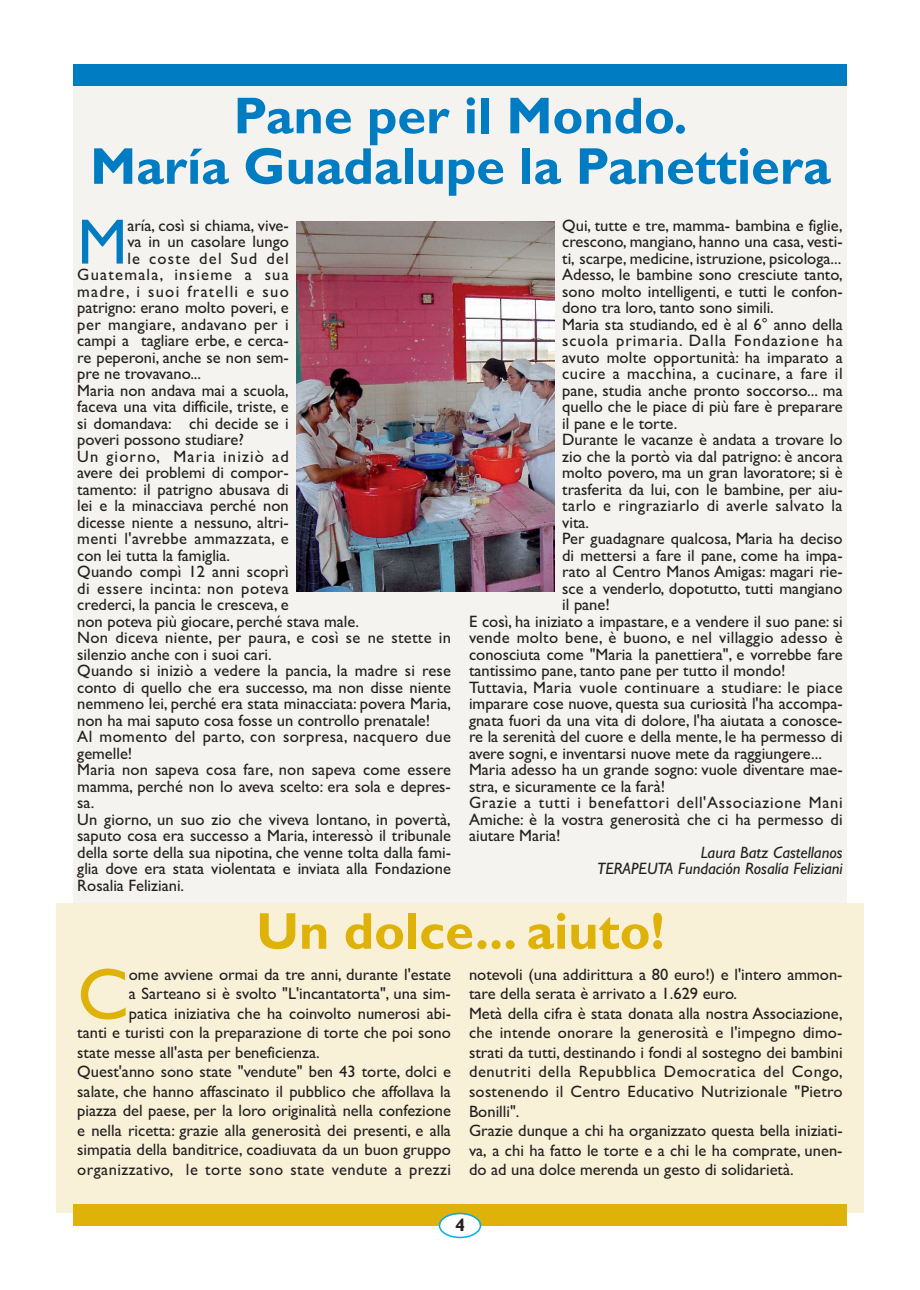
<style>
.page{position:relative;width:920px;height:1290px;background:#fff}
.page>*{position:absolute;margin:0;border:0;box-sizing:border-box;transform-origin:0 0}
.t1{font:72.9px "Gill Sans TT";color:#deb208}
.t2{font:64.2px "Gill Sans TT";color:#007cc2}
.t3{font:700 52.05px/50.6px "Gill Sans";color:#007cc2;text-align:center}
.t4{font:700 52.05px "Gill Sans";color:#deb208}
.t5{font:700 18px "Gill Sans";color:#231f20}
.t6{font:16.5px/19.5px "Gill Sans TT";color:#231f20}
.t7{font:16.5px "Gill Sans TT";letter-spacing:.025em;color:#231f20}
.t8{font:16.5px "Gill Sans TT";letter-spacing:.03em;color:#231f20}
.t9{font:16.5px "Gill Sans TT";letter-spacing:.02em;color:#231f20}
.t10{font:16.5px "Gill Sans TT";letter-spacing:.075em;color:#231f20}
.t11{font:16.5px/16.5px "Gill Sans Italic TT";color:#231f20;text-align:right}
.t12{font:16.5px "Gill Sans TT";letter-spacing:.04em;color:#231f20}
.t13{font:16.5px "Gill Sans TT";letter-spacing:.055em;color:#231f20}
.t14{font:16.5px "Gill Sans TT";letter-spacing:.035em;color:#231f20}
.t15{font:16.5px "Gill Sans TT";letter-spacing:.07em;color:#231f20}
</style>
<div class="page">
<div style="left:73px;top:77px;width:774px;height:1136px;background:#f4f3ef"></div>
<div style="left:73px;top:65px;width:774px;height:21px;background:#007cc2"></div>
<img style="left:296px;top:222px;width:259px;height:369px">
<div style="left:56px;top:903px;width:808px;height:310px;background:#f9f1d7"></div>
<div style="left:73px;top:1204px;width:774px;height:21px;background:#deb208"></div>
<svg style="left:439px;top:1213px;width:42px;height:25px"></svg>
<h3 class="t3" style="left:90px;top:95px;width:742px">Pane per il Mondo.<br>María Guadalupe la Panettiera</h3>
<h2 class="t2" style="left:77px;top:204px;width:52px">M</h2>
<p class="t6" style="left:127px;top:215px;width:163px">aría, così si chiama, vive-</p>
<p class="t6" style="left:127px;top:232px;width:163px">va in un casolare lungo</p>
<p class="t10" style="left:127px;top:248px;width:163px">le coste del Sud del</p>
<p class="t10" style="left:77px;top:265px;width:213px">Guatemala, insieme a sua</p>
<p class="t10" style="left:77px;top:281px;width:213px">madre, i suoi fratelli e suo</p>
<p class="t6" style="left:77px;top:298px;width:213px">patrigno: erano molto poveri, e</p>
<p class="t8" style="left:77px;top:314px;width:213px">per mangiare, andavano per i</p>
<p class="t6" style="left:77px;top:331px;width:213px">campi a tagliare erbe, e cerca-</p>
<p class="t6" style="left:77px;top:347px;width:213px">re peperoni, anche se non sem-</p>
<p class="t6" style="left:77px;top:364px;width:125px">pre ne trovavano...</p>
<p class="t6" style="left:77px;top:380px;width:213px">Maria non andava mai a scuola,</p>
<p class="t6" style="left:77px;top:397px;width:213px">faceva una vita difficile, triste, e</p>
<p class="t6" style="left:77px;top:413px;width:213px">si domandava: chi decide se i</p>
<p class="t6" style="left:77px;top:430px;width:168px">poveri possono studiare?</p>
<p class="t15" style="left:77px;top:446px;width:213px">Un giorno, Maria iniziò ad</p>
<p class="t6" style="left:77px;top:463px;width:213px">avere dei problemi di compor-</p>
<p class="t6" style="left:77px;top:479px;width:213px">tamento: il patrigno abusava di</p>
<p class="t6" style="left:77px;top:496px;width:213px">lei e la minacciava perché non</p>
<p class="t6" style="left:77px;top:512px;width:213px">dicesse niente a nessuno, altri-</p>
<p class="t8" style="left:77px;top:529px;width:213px">menti l'avrebbe ammazzata, e</p>
<p class="t6" style="left:77px;top:545px;width:154px">con lei tutta la famiglia.</p>
<p class="t6" style="left:77px;top:562px;width:213px">Quando compì 12 anni scoprì</p>
<p class="t14" style="left:77px;top:578px;width:213px">di essere incinta: non poteva</p>
<p class="t6" style="left:77px;top:595px;width:213px">crederci, la pancia le cresceva, e</p>
<p class="t6" style="left:77px;top:611px;width:283px">non poteva più giocare, perché stava male.</p>
<p class="t9" style="left:77px;top:628px;width:375px">Non diceva niente, per paura, e così se ne stette in</p>
<p class="t6" style="left:77px;top:644px;width:196px">silenzio anche con i suoi cari.</p>
<p class="t6" style="left:77px;top:661px;width:375px">Quando si iniziò a vedere la pancia, la madre si rese</p>
<p class="t6" style="left:77px;top:677px;width:375px">conto di quello che era successo, ma non disse niente</p>
<p class="t6" style="left:77px;top:694px;width:375px">nemmeno lei, perché era stata minacciata: povera Maria,</p>
<p class="t6" style="left:77px;top:710px;width:355px">non ha mai saputo cosa fosse un controllo prenatale!</p>
<p class="t7" style="left:77px;top:727px;width:375px">Al momento del parto, con sorpresa, nacquero due</p>
<p class="t6" style="left:77px;top:743px;width:57px">gemelle!</p>
<p class="t6" style="left:77px;top:760px;width:375px">Maria non sapeva cosa fare, non sapeva come essere</p>
<p class="t6" style="left:77px;top:776px;width:375px">mamma, perché non lo aveva scelto: era sola e depres-</p>
<p class="t6" style="left:77px;top:793px;width:19px">sa.</p>
<p class="t6" style="left:77px;top:809px;width:375px">Un giorno, un suo zio che viveva lontano, in povertà,</p>
<p class="t6" style="left:77px;top:826px;width:375px">saputo cosa era successo a Maria, interessò il tribunale</p>
<p class="t6" style="left:77px;top:842px;width:375px">della sorte della sua nipotina, che venne tolta dalla fami-</p>
<p class="t6" style="left:77px;top:859px;width:375px">glia dove era stata violentata e inviata alla Fondazione</p>
<p class="t6" style="left:77px;top:875px;width:108px">Rosalia Feliziani.</p>
<p class="t6" style="left:562px;top:215px;width:282px">Qui, tutte e tre, mamma- bambina e figlie,</p>
<p class="t6" style="left:562px;top:232px;width:282px">crescono, mangiano, hanno una casa, vesti-</p>
<p class="t6" style="left:562px;top:248px;width:281px">ti, scarpe, medicine, istruzione, psicologa...</p>
<p class="t6" style="left:562px;top:265px;width:282px">Adesso, le bambine sono cresciute tanto,</p>
<p class="t6" style="left:562px;top:281px;width:282px">sono molto intelligenti, e tutti le confon-</p>
<p class="t6" style="left:562px;top:298px;width:213px">dono tra loro, tanto sono simili.</p>
<p class="t6" style="left:562px;top:314px;width:282px">Maria sta studiando, ed è al 6° anno della</p>
<p class="t13" style="left:562px;top:331px;width:282px">scuola primaria. Dalla Fondazione ha</p>
<p class="t6" style="left:562px;top:347px;width:282px">avuto molte opportunità: ha imparato a</p>
<p class="t8" style="left:562px;top:364px;width:282px">cucire a macchina, a cucinare, a fare il</p>
<p class="t6" style="left:562px;top:380px;width:282px">pane, studia anche pronto soccorso... ma</p>
<p class="t6" style="left:562px;top:397px;width:282px">quello che le piace di più fare è preparare</p>
<p class="t6" style="left:562px;top:413px;width:117px">il pane e le torte.</p>
<p class="t6" style="left:562px;top:430px;width:282px">Durante le vacanze è andata a trovare lo</p>
<p class="t6" style="left:562px;top:446px;width:282px">zio che la portò via dal patrigno: è ancora</p>
<p class="t6" style="left:562px;top:463px;width:282px">molto povero, ma un gran lavoratore; si è</p>
<p class="t6" style="left:562px;top:479px;width:282px">trasferita da lui, con le bambine, per aiu-</p>
<p class="t8" style="left:562px;top:496px;width:282px">tarlo e ringraziarlo di averle salvato la</p>
<p class="t6" style="left:562px;top:512px;width:28px">vita.</p>
<p class="t6" style="left:562px;top:529px;width:282px">Per guadagnare qualcosa, Maria ha deciso</p>
<p class="t6" style="left:562px;top:545px;width:282px">di mettersi a fare il pane, come ha impa-</p>
<p class="t6" style="left:562px;top:562px;width:282px">rato al Centro Manos Amigas: magari rie-</p>
<p class="t6" style="left:562px;top:578px;width:282px">sce a venderlo, dopotutto, tutti mangiano</p>
<p class="t6" style="left:562px;top:595px;width:49px">il pane!</p>
<p class="t6" style="left:469px;top:611px;width:375px">E così, ha iniziato a impastare, e a vendere il suo pane: si</p>
<p class="t9" style="left:469px;top:628px;width:375px">vende molto bene, è buono, e nel villaggio adesso è</p>
<p class="t6" style="left:469px;top:644px;width:375px">conosciuta come "Maria la panettiera", e vorrebbe fare</p>
<p class="t6" style="left:469px;top:661px;width:318px">tantissimo pane, tanto pane per tutto il mondo!</p>
<p class="t7" style="left:469px;top:677px;width:375px">Tuttavia, Maria vuole continuare a studiare: le piace</p>
<p class="t6" style="left:469px;top:694px;width:375px">imparare cose nuove, questa sua curiosità l'ha accompa-</p>
<p class="t6" style="left:469px;top:710px;width:375px">gnata fuori da una vita di dolore, l'ha aiutata a conosce-</p>
<p class="t6" style="left:469px;top:727px;width:375px">re la serenità del cuore e della mente, le ha permesso di</p>
<p class="t6" style="left:469px;top:743px;width:355px">avere sogni, e inventarsi nuove mete da raggiungere...</p>
<p class="t6" style="left:469px;top:760px;width:375px">Maria adesso ha un grande sogno: vuole diventare mae-</p>
<p class="t6" style="left:469px;top:776px;width:198px">stra, e sicuramente ce la farà!</p>
<p class="t12" style="left:469px;top:793px;width:375px">Grazie a tutti i benefattori dell'Associazione Mani</p>
<p class="t6" style="left:469px;top:809px;width:375px">Amiche: è la vostra generosità che ci ha permesso di</p>
<p class="t6" style="left:469px;top:826px;width:93px">aiutare Maria!</p>
<p class="t11" style="left:597px;top:844px;width:247px">Laura Batz Castellanos<br>TERAPEUTA Fundación Rosalía Feliziani</p>
<h3 class="t4" style="left:256px;top:911px;width:410px">Un dolce... aiuto!</h3>
<h1 class="t1" style="left:77px;top:951px;width:53px">C</h1>
<p class="t6" style="left:129px;top:964px;width:324px">ome avviene ormai da tre anni, durante l'estate</p>
<p class="t6" style="left:129px;top:984px;width:324px">a Sarteano si è svolto "L'incantatorta", una sim-</p>
<p class="t6" style="left:129px;top:1003px;width:324px">patica iniziativa che ha coinvolto numerosi abi-</p>
<p class="t6" style="left:77px;top:1023px;width:375px">tanti e turisti con la preparazione di torte che poi sono</p>
<p class="t6" style="left:77px;top:1042px;width:244px">state messe all'asta per beneficienza.</p>
<p class="t6" style="left:77px;top:1062px;width:375px">Quest'anno sono state "vendute" ben 43 torte, dolci e</p>
<p class="t6" style="left:77px;top:1081px;width:375px">salate, che hanno affascinato il pubblico che affollava la</p>
<p class="t6" style="left:77px;top:1101px;width:375px">piazza del paese, per la loro originalità nella confezione</p>
<p class="t6" style="left:77px;top:1120px;width:375px">e nella ricetta: grazie alla generosità dei presenti, e alla</p>
<p class="t6" style="left:77px;top:1140px;width:375px">simpatia della banditrice, coadiuvata da un buon gruppo</p>
<p class="t7" style="left:77px;top:1159px;width:375px">organizzativo, le torte sono state vendute a prezzi</p>
<p class="t6" style="left:469px;top:964px;width:375px">notevoli (una addirittura a 80 euro!) e l'intero ammon&shy;tare della serata è arrivato a 1.629 euro.<br>Metà della cifra è stata donata alla nostra Associazione, che intende onorare la generosità e l'impegno dimo&shy;strati da tutti, destinando i fondi al sostegno dei bambini denutriti della Repubblica Democratica del Congo, sostenendo il Centro Educativo Nutrizionale "Pietro Bonilli".<br>Grazie dunque a chi ha organizzato questa bella iniziati&shy;va, a chi ha fatto le torte e a chi le ha comprate, unen&shy;do ad una dolce merenda un gesto di solidarietà.</p>
<p class="t5" style="left:455px;top:1217px;width:11px">4</p>
</div>
